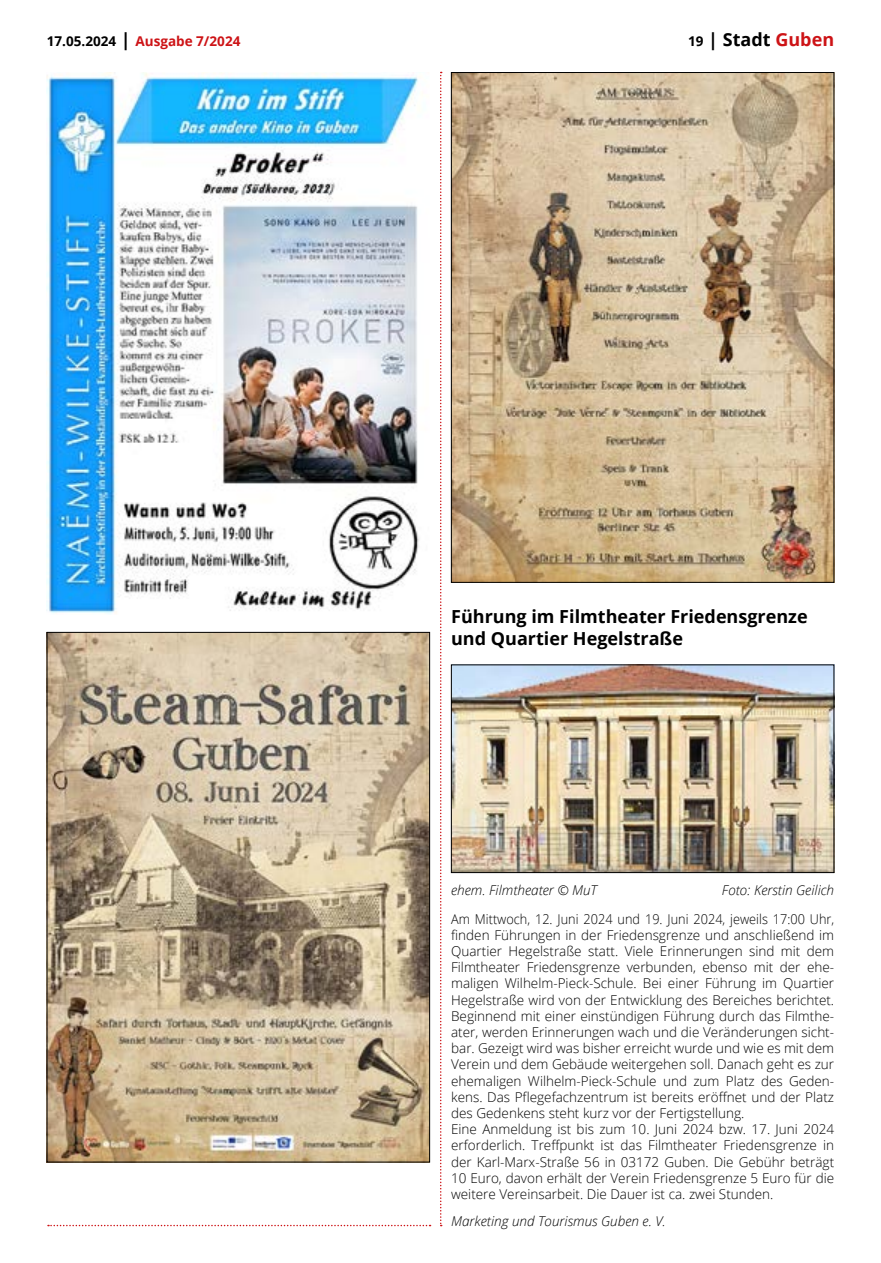
<style>
.page{position:relative;width:881px;height:1263px;background:#fff}
.page>*{position:absolute;margin:0;border:0;box-sizing:border-box;transform-origin:0 0}
.t1{font:700 18px/21.6px "Open Sans";color:#000}
.t2{font:300 13.5px/16.2px "Open Sans";color:#000;scale:.94 1}
.t3{font:italic 300 13.5px "Open Sans";color:#000}
.t4{font:700 13.5px "Open Sans";color:#cd1316}
.s1{color:#000}
.s2{font-size:18px;color:#000}
.s3{font-size:13.5px}
.s4{color:#cd1316}
</style>
<div class="page">
<svg style="left:440px;top:72px;width:1px;height:1154px"></svg>
<img style="left:453px;top:74px;width:378px;height:507px">
<img style="left:453px;top:667px;width:378px;height:204px">
<div style="left:451px;top:665px;width:382px;height:208px;border:1px solid #000"></div>
<img style="left:47px;top:72px;width:372px;height:542px">
<img style="left:49px;top:634px;width:378px;height:526px">
<svg style="left:48px;top:1225px;width:382px;height:1px"></svg>
<p class="t4" style="left:47px;top:32px;width:195px"><span class="s1">17.05.2024</span> <span class="s2">|</span> Ausgabe 7/2024</p>
<h1 class="t1" style="left:688px;top:28px;width:147px"><span class="s3">19</span> | Stadt <span class="s4">Guben</span></h1>
<h1 class="t1" style="left:451px;top:605px;width:358px">Führung im Filmtheater Friedensgrenze und Quartier Hegelstraße</h1>
<p class="t3" style="left:451px;top:881px;width:147px">ehem. Filmtheater © MuT</p>
<p class="t3" style="left:721px;top:881px;width:114px">Foto: Kerstin Geilich</p>
<p class="t2" style="left:451px;top:910px;width:409px">Am Mittwoch, 12. Juni 2024 und 19. Juni 2024, jeweils 17:00 Uhr, finden Führungen in der Friedensgrenze und anschließend im Quartier Hegelstraße statt. Viele Erinnerungen sind mit dem Filmtheater Friedensgrenze verbunden, ebenso mit der ehe&shy;maligen Wilhelm-Pieck-Schule. Bei einer Führung im Quartier Hegelstraße wird von der Entwicklung des Bereiches berichtet.<br>Beginnend mit einer einstündigen Führung durch das Filmthe&shy;ater, werden Erinnerungen wach und die Veränderungen sicht&shy;bar. Gezeigt wird was bisher erreicht wurde und wie es mit dem Verein und dem Gebäude weitergehen soll. Danach geht es zur ehemaligen Wilhelm-Pieck-Schule und zum Platz des Geden&shy;kens. Das Pflegefachzentrum ist bereits eröffnet und der Platz des Gedenkens steht kurz vor der Fertigstellung.<br>Eine Anmeldung ist bis zum 10. Juni 2024 bzw. 17. Juni 2024 erforderlich. Treffpunkt ist das Filmtheater Friedensgrenze in der Karl-Marx-Straße 56 in 03172 Guben. Die Gebühr beträgt 10 Euro, davon erhält der Verein Friedensgrenze 5 Euro für die weitere Vereinsarbeit. Die Dauer ist ca. zwei Stunden.</p>
<p class="t3" style="left:451px;top:1211px;width:216px">Marketing und Tourismus Guben e. V.</p>
</div>
